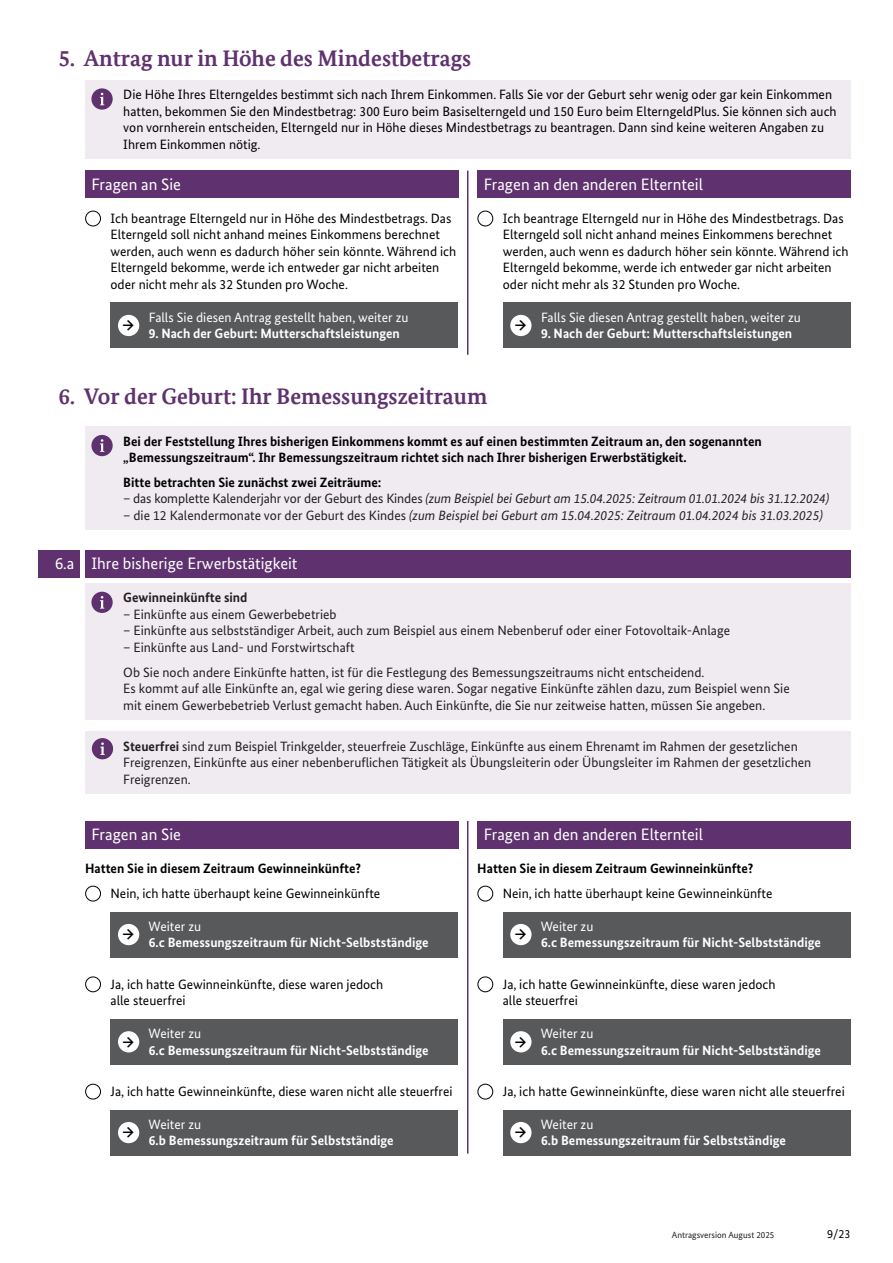
<style>
.page{position:relative;width:893px;height:1263px;background:#fff}
.page>*{position:absolute;margin:0;border:0;box-sizing:border-box;transform-origin:0 0}
.t1{font:700 22.5px "Bundes Serif Office";color:#5f316e}
.t2{font:16.5px "Bundes Sans";color:#fff}
.t3{font:700 15px "Bundes Sans";color:#000}
.t4{font:13.5px/16.5px "Bundes Sans";color:#000}
.t5{font:13.5px/16.5px "Bundes Sans";color:#231f20}
.t6{font:700 13.5px "Bundes Sans";color:#fff}
.t7{font:700 13.5px/16.5px "Bundes Sans";color:#000}
.t8{font:italic 13.5px "Bundes Sans";letter-spacing:-.01em;color:#231f20}
.t9{font:13.5px "Bundes Sans";color:#fff}
.t10{font:700 13.5px "Bundes Sans";color:#231f20}
.t11{font:12px "Bundes Sans";color:#000}
.t12{font:9px "Bundes Sans";color:#231f20}
.s1{font-style:normal}
.s2{font-weight:700}
</style>
<div class="page">
<div style="left:85px;top:80px;width:765px;height:79px;background:#efebf0"></div>
<div style="left:92px;top:89px;width:20px;height:20px;background:#5f316e;border-radius:50%"></div>
<svg style="left:100px;top:93px;width:4px;height:12px"></svg>
<div style="left:85px;top:427px;width:765px;height:45px;background:#efebf0"></div>
<div style="left:85px;top:468px;width:765px;height:62px;background:#efebf0"></div>
<div style="left:91px;top:435px;width:22px;height:21px;background:#5f316e;border-radius:50%"></div>
<svg style="left:100px;top:439px;width:4px;height:13px"></svg>
<div style="left:85px;top:171px;width:373px;height:27px;background:#5f316e"></div>
<div style="left:111px;top:303px;width:347px;height:45px;background:#58595b"></div>
<div style="left:85px;top:211px;width:16px;height:15px;border:1px solid #000;border-radius:50%"></div>
<div style="left:118px;top:315px;width:21px;height:21px;background:#fff;border-radius:50%"></div>
<div style="left:85px;top:821px;width:373px;height:27px;background:#5f316e"></div>
<div style="left:111px;top:912px;width:347px;height:45px;background:#58595b"></div>
<div style="left:111px;top:1019px;width:347px;height:45px;background:#58595b"></div>
<div style="left:111px;top:1110px;width:347px;height:45px;background:#58595b"></div>
<div style="left:85px;top:886px;width:16px;height:15px;border:1px solid #000;border-radius:50%"></div>
<div style="left:118px;top:924px;width:21px;height:21px;background:#fff;border-radius:50%"></div>
<div style="left:85px;top:976px;width:16px;height:16px;border:1px solid #000;border-radius:50%"></div>
<div style="left:118px;top:1031px;width:21px;height:21px;background:#fff;border-radius:50%"></div>
<div style="left:85px;top:1084px;width:16px;height:15px;border:1px solid #000;border-radius:50%"></div>
<div style="left:118px;top:1122px;width:21px;height:21px;background:#fff;border-radius:50%"></div>
<div style="left:477px;top:821px;width:373px;height:27px;background:#5f316e"></div>
<div style="left:503px;top:912px;width:347px;height:45px;background:#58595b"></div>
<div style="left:503px;top:1019px;width:347px;height:45px;background:#58595b"></div>
<div style="left:503px;top:1110px;width:347px;height:45px;background:#58595b"></div>
<hr style="left:467px;top:821px;width:1px;height:333px;background:#5f316e">
<div style="left:477px;top:886px;width:16px;height:15px;border:1px solid #000;border-radius:50%"></div>
<div style="left:510px;top:924px;width:21px;height:21px;background:#fff;border-radius:50%"></div>
<div style="left:477px;top:976px;width:16px;height:16px;border:1px solid #000;border-radius:50%"></div>
<div style="left:510px;top:1031px;width:21px;height:21px;background:#fff;border-radius:50%"></div>
<div style="left:477px;top:1084px;width:16px;height:15px;border:1px solid #000;border-radius:50%"></div>
<div style="left:510px;top:1122px;width:21px;height:21px;background:#fff;border-radius:50%"></div>
<div style="left:477px;top:171px;width:373px;height:27px;background:#5f316e"></div>
<div style="left:503px;top:303px;width:347px;height:45px;background:#58595b"></div>
<hr style="left:467px;top:171px;width:1px;height:184px;background:#5f316e">
<div style="left:477px;top:211px;width:16px;height:15px;border:1px solid #000;border-radius:50%"></div>
<div style="left:510px;top:315px;width:21px;height:21px;background:#fff;border-radius:50%"></div>
<div style="left:85px;top:550px;width:765px;height:27px;background:#5f316e"></div>
<div style="left:38px;top:550px;width:42px;height:27px;background:#5f316e"></div>
<div style="left:85px;top:583px;width:765px;height:79px;background:#efebf0"></div>
<div style="left:85px;top:658px;width:765px;height:62px;background:#efebf0"></div>
<div style="left:91px;top:592px;width:22px;height:21px;background:#5f316e;border-radius:50%"></div>
<svg style="left:100px;top:596px;width:4px;height:13px"></svg>
<div style="left:85px;top:732px;width:765px;height:62px;background:#efebf0"></div>
<div style="left:92px;top:738px;width:21px;height:21px;background:#5f316e;border-radius:50%"></div>
<svg style="left:100px;top:742px;width:5px;height:13px"></svg>
<h1 class="t1" style="left:59px;top:45px;width:414px">5. Antrag nur in Höhe des Mindestbetrags</h1>
<p class="t4" style="left:123px;top:86px;width:715px">Die Höhe Ihres Elterngeldes bestimmt sich nach Ihrem Einkommen. Falls Sie vor der Geburt sehr wenig oder gar kein Einkommen hatten, bekommen Sie den Mindestbetrag: 300 Euro beim Basiselterngeld und 150 Euro beim ElterngeldPlus. Sie können sich auch von vornherein entscheiden, Elterngeld nur in Höhe dieses Mindestbetrags zu beantragen. Dann sind keine weiteren Angaben zu Ihrem Einkommen nötig.</p>
<p class="t2" style="left:91px;top:174px;width:91px">Fragen an Sie</p>
<p class="t4" style="left:111px;top:210px;width:347px">Ich beantrage Elterngeld nur in Höhe des Mindestbetrags. Das Elterngeld soll nicht anhand meines Einkommens berechnet werden, auch wenn es dadurch höher sein könnte. Während ich Elterngeld bekomme, werde ich entweder gar nicht arbeiten oder nicht mehr als 32 Stunden pro Woche.</p>
<p class="t9" style="left:149px;top:309px;width:261px">Falls Sie diesen Antrag gestellt haben, weiter zu</p>
<p class="t6" style="left:149px;top:325px;width:253px">9. Nach der Geburt: Mutterschaftsleistungen</p>
<p class="t3" style="left:122px;top:316px;width:14px">→</p>
<p class="t2" style="left:484px;top:174px;width:221px">Fragen an den anderen Elternteil</p>
<p class="t4" style="left:503px;top:210px;width:347px">Ich beantrage Elterngeld nur in Höhe des Mindestbetrags. Das Elterngeld soll nicht anhand meines Einkommens berechnet werden, auch wenn es dadurch höher sein könnte. Während ich Elterngeld bekomme, werde ich entweder gar nicht arbeiten oder nicht mehr als 32 Stunden pro Woche.</p>
<p class="t9" style="left:541px;top:309px;width:261px">Falls Sie diesen Antrag gestellt haben, weiter zu</p>
<p class="t6" style="left:541px;top:325px;width:253px">9. Nach der Geburt: Mutterschaftsleistungen</p>
<p class="t3" style="left:515px;top:316px;width:14px">→</p>
<h1 class="t1" style="left:59px;top:383px;width:430px">6. Vor der Geburt: Ihr Bemessungszeitraum</h1>
<p class="t7" style="left:123px;top:432px;width:640px">Bei der Feststellung Ihres bisherigen Einkommens kommt es auf einen bestimmten Zeitraum an, den sogenannten „Bemessungszeitraum“. Ihr Bemessungszeitraum richtet sich nach Ihrer bisherigen Erwerbstätigkeit.</p>
<p class="t7" style="left:123px;top:474px;width:260px">Bitte betrachten Sie zunächst zwei Zeiträume:</p>
<p class="t8" style="left:123px;top:490px;width:708px"><span class="s1">– das komplette Kalenderjahr vor der Geburt des Kindes</span> (zum Beispiel bei Geburt am 15.04.2025: Zeitraum 01.01.2024 bis 31.12.2024)</p>
<p class="t8" style="left:123px;top:507px;width:701px"><span class="s1">– die 12 Kalendermonate vor der Geburt des Kindes</span> (zum Beispiel bei Geburt am 15.04.2025: Zeitraum 01.04.2024 bis 31.03.2025)</p>
<p class="t2" style="left:55px;top:554px;width:244px">6.a Ihre bisherige Erwerbstätigkeit</p>
<p class="t10" style="left:123px;top:590px;width:126px">Gewinneinkünfte sind</p>
<p class="t5" style="left:123px;top:606px;width:215px">– Einkünfte aus einem Gewerbebetrieb</p>
<p class="t5" style="left:123px;top:622px;width:608px">– Einkünfte aus selbstständiger Arbeit, auch zum Beispiel aus einem Nebenberuf oder einer Fotovoltaik-Anlage</p>
<p class="t5" style="left:123px;top:635px;width:583px;line-height:24.8px">– Einkünfte aus Land- und Forstwirtschaft<br>Ob Sie noch andere Einkünfte hatten, ist für die Festlegung des Bemessungszeitraums nicht entscheidend.</p>
<p class="t5" style="left:123px;top:680px;width:668px">Es kommt auf alle Einkünfte an, egal wie gering diese waren. Sogar negative Einkünfte zählen dazu, zum Beispiel wenn Sie mit einem Gewerbebetrieb Verlust gemacht haben. Auch Einkünfte, die Sie nur zeitweise hatten, müssen Sie angeben.</p>
<p class="t5" style="left:123px;top:738px;width:689px"><span class="s2">Steuerfrei</span> sind zum Beispiel Trinkgelder, steuerfreie Zuschläge, Einkünfte aus einem Ehrenamt im Rahmen der gesetzlichen<br>Freigrenzen, Einkünfte aus einer nebenberuflichen Tätigkeit als Übungsleiterin oder Übungsleiter im Rahmen der gesetzlichen<br>Freigrenzen.</p>
<p class="t2" style="left:91px;top:824px;width:91px">Fragen an Sie</p>
<p class="t7" style="left:85px;top:860px;width:278px">Hatten Sie in diesem Zeitraum Gewinneinkünfte?</p>
<p class="t4" style="left:111px;top:885px;width:271px">Nein, ich hatte überhaupt keine Gewinneinkünfte</p>
<p class="t9" style="left:149px;top:918px;width:54px">Weiter zu</p>
<p class="t6" style="left:149px;top:934px;width:281px">6.c Bemessungszeitraum für Nicht-Selbstständige</p>
<p class="t4" style="left:111px;top:975px;width:274px">Ja, ich hatte Gewinneinkünfte, diese waren jedoch alle steuerfrei</p>
<p class="t9" style="left:149px;top:1025px;width:54px">Weiter zu</p>
<p class="t6" style="left:149px;top:1042px;width:281px">6.c Bemessungszeitraum für Nicht-Selbstständige</p>
<p class="t4" style="left:111px;top:1083px;width:343px">Ja, ich hatte Gewinneinkünfte, diese waren nicht alle steuerfrei</p>
<p class="t9" style="left:149px;top:1116px;width:54px">Weiter zu</p>
<p class="t6" style="left:149px;top:1132px;width:246px">6.b Bemessungszeitraum für Selbstständige</p>
<p class="t3" style="left:122px;top:925px;width:14px">→</p>
<p class="t3" style="left:122px;top:1032px;width:14px">→</p>
<p class="t3" style="left:122px;top:1123px;width:14px">→</p>
<p class="t2" style="left:484px;top:824px;width:221px">Fragen an den anderen Elternteil</p>
<p class="t7" style="left:477px;top:860px;width:278px">Hatten Sie in diesem Zeitraum Gewinneinkünfte?</p>
<p class="t4" style="left:503px;top:885px;width:271px">Nein, ich hatte überhaupt keine Gewinneinkünfte</p>
<p class="t9" style="left:541px;top:918px;width:54px">Weiter zu</p>
<p class="t6" style="left:541px;top:934px;width:281px">6.c Bemessungszeitraum für Nicht-Selbstständige</p>
<p class="t4" style="left:503px;top:975px;width:274px">Ja, ich hatte Gewinneinkünfte, diese waren jedoch alle steuerfrei</p>
<p class="t9" style="left:541px;top:1025px;width:54px">Weiter zu</p>
<p class="t6" style="left:541px;top:1042px;width:281px">6.c Bemessungszeitraum für Nicht-Selbstständige</p>
<p class="t4" style="left:503px;top:1083px;width:343px">Ja, ich hatte Gewinneinkünfte, diese waren nicht alle steuerfrei</p>
<p class="t9" style="left:541px;top:1116px;width:54px">Weiter zu</p>
<p class="t6" style="left:541px;top:1132px;width:246px">6.b Bemessungszeitraum für Selbstständige</p>
<p class="t3" style="left:515px;top:925px;width:14px">→</p>
<p class="t3" style="left:515px;top:1032px;width:14px">→</p>
<p class="t3" style="left:515px;top:1123px;width:14px">→</p>
<p class="t12" style="left:672px;top:1229px;width:104px">Antragsversion August 2025</p>
<p class="t11" style="left:827px;top:1226px;width:25px">9/23</p>
</div>
